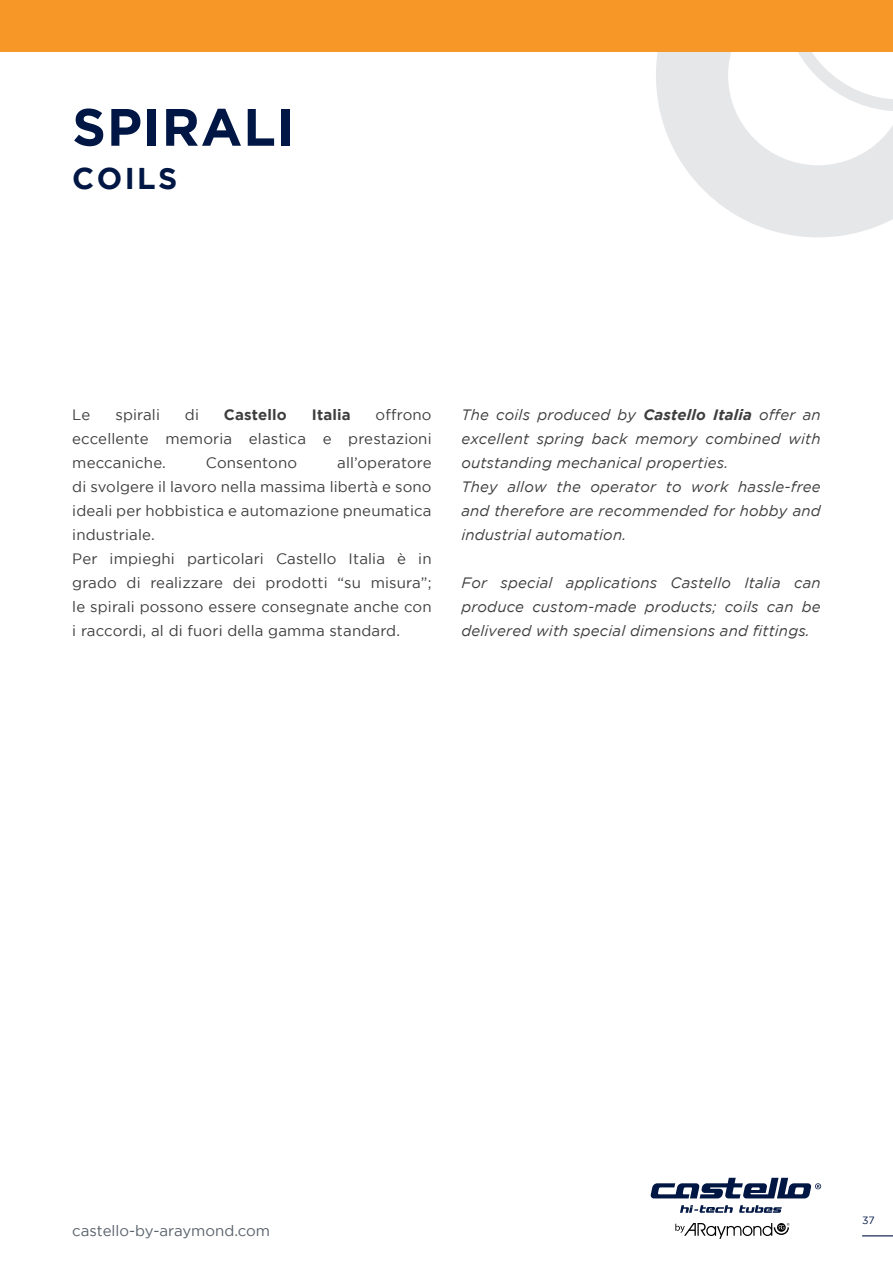
<style>
.page{position:relative;width:893px;height:1263px;background:#fff}
.page>*{position:absolute;margin:0;border:0;box-sizing:border-box;transform-origin:0 0}
.t1{font:700 52.5px "Gotham";letter-spacing:.02em;color:#001745}
.t2{font:700 30px "Gotham";letter-spacing:.08em;color:#001745}
.t3{font:15px/24px "Gotham";letter-spacing:.01em;color:#3e3e3f;text-align:justify}
.t4{font:italic 15px/24px "Gotham";letter-spacing:.01em;color:#3e3e3f;text-align:justify}
.t5{font:15px "Gotham";color:#58616b}
.t6{font:700 15px "Gotham";letter-spacing:.01em;color:#3e3e3f}
.t7{font:10.5px "Gotham";color:#001745}
.s1{font-weight:700}
</style>
<div class="page">
<hr style="left:862px;top:1235px;width:31px;height:1px;background:#001745">
<svg style="left:675px;top:1223px;width:115px;height:16px"></svg>
<svg style="left:680px;top:1205px;width:53px;height:8px"></svg>
<svg style="left:739px;top:1205px;width:43px;height:8px"></svg>
<svg style="left:651px;top:1178px;width:170px;height:20px"></svg>
<svg style="left:656px;top:51px;width:237px;height:186px;fill:#e6e7e9"></svg>
<div style="left:0;top:0;width:893px;height:51px;background:#f79727"></div>
<p class="t1" style="left:72px;top:97px;width:224px">SPIRALI</p>
<p class="t2" style="left:72px;top:161px;width:107px">COILS</p>
<p class="t3" style="left:72px;top:403px;width:361px;text-indent:303px">offrono eccellente memoria elastica e prestazioni meccaniche.</p>
<p class="t3" style="left:72px;top:403px;width:20px">Le</p>
<p class="t3" style="left:115px;top:403px;width:46px">spirali</p>
<p class="t3" style="left:185px;top:403px;width:16px">di</p>
<p class="t6" style="left:224px;top:406px;width:64px">Castello</p>
<p class="t6" style="left:312px;top:406px;width:40px">Italia</p>
<p class="t3" style="left:72px;top:451px;width:361px;text-indent:265px">all’operatore di svolgere il lavoro nella massima libertà e sono ideali per hobbistica e automazione pneumatica industriale.</p>
<p class="t3" style="left:72px;top:547px;width:361px">Per impieghi particolari Castello Italia è in grado di realizzare dei prodotti “su misura”; le spirali possono essere consegnate anche con i raccordi, al di fuori della gamma standard.</p>
<p class="t3" style="left:206px;top:451px;width:93px">Consentono</p>
<p class="t4" style="left:461px;top:403px;width:361px">The coils produced by <span class="s1">Castello Italia</span> offer an excellent spring back memory combined with outstanding mechanical properties.</p>
<p class="t4" style="left:461px;top:475px;width:361px">They allow the operator to work hassle-free and therefore are recommended for hobby and industrial automation.</p>
<p class="t4" style="left:461px;top:571px;width:361px">For special applications Castello Italia can produce custom-made products; coils can be delivered with special dimensions and fittings.</p>
<p class="t5" style="left:72px;top:1222px;width:199px">castello-by-araymond.com</p>
<p class="t7" style="left:862px;top:1214px;width:14px">37</p>
</div>
